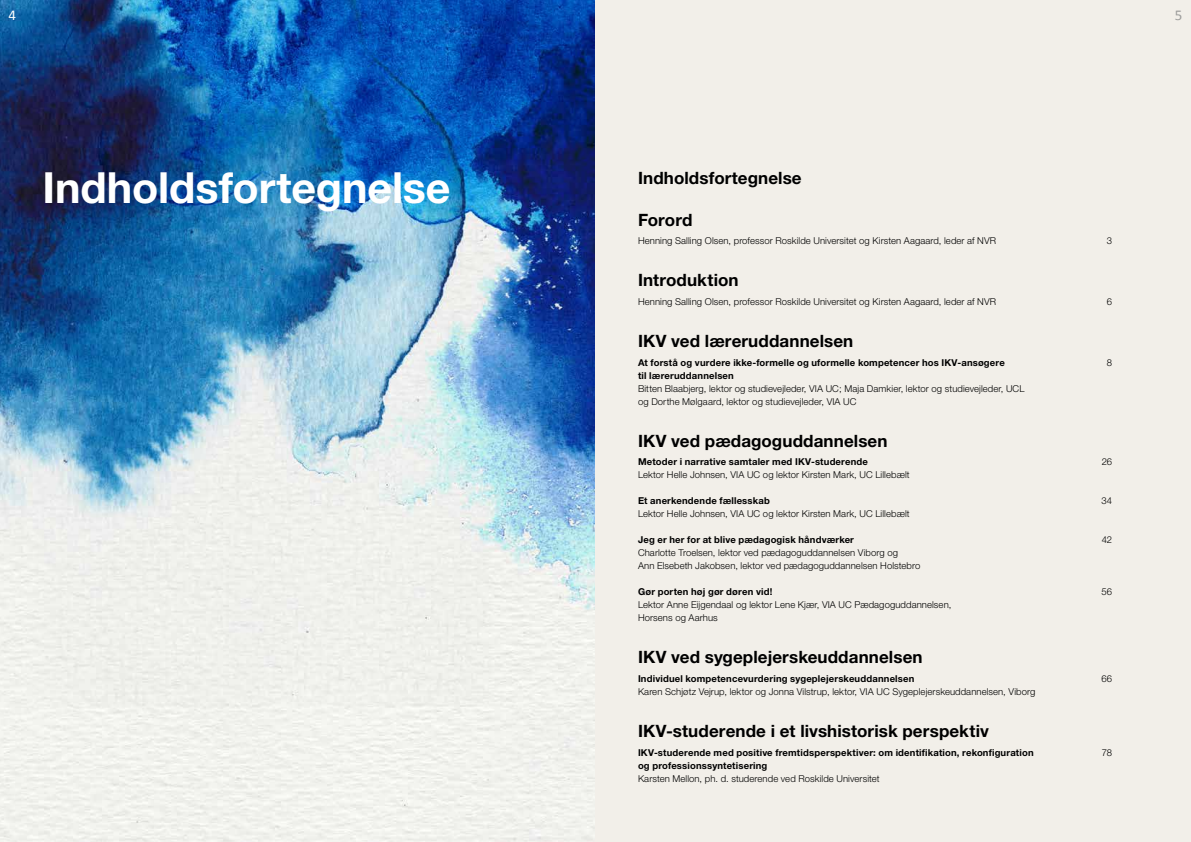
<style>
.page{position:relative;width:1191px;height:842px;background:#fff}
.page>*{position:absolute;margin:0;border:0;box-sizing:border-box;transform-origin:0 0}
.t1{font:700 43px "Helvetica Neue CE";letter-spacing:-.005em;color:#fff}
.t2{font:700 17px "Helvetica Neue CE";letter-spacing:.005em;color:#000}
.t3{font:15px "Calibri";color:#fff}
.t4{font:15px "Calibri";color:#9d9d9c}
.t5{font:300 9.5px/13px "Helvetica Neue CE";letter-spacing:.01em;color:#000}
.t6{font:700 9.5px "Helvetica Neue";letter-spacing:.015em;color:#000}
</style>
<div class="page">
<img style="left:0;top:0;width:595px;height:842px">
<div style="left:595px;top:0;width:596px;height:842px;background:#f2efe9"></div>
<h3 class="t3" style="left:9px;top:5px;width:9px">4</h3>
<h3 class="t4" style="left:1174px;top:6px;width:9px">5</h3>
<h1 class="t1" style="left:43px;top:161px;width:409px">Indholdsfortegnelse</h1>
<h2 class="t2" style="left:638px;top:167px;width:165px">Indholdsfortegnelse</h2>
<h2 class="t2" style="left:638px;top:209px;width:56px">Forord</h2>
<p class="t5" style="left:638px;top:234px;width:360px">Henning Salling Olsen, professor Roskilde Universitet og Kirsten Aagaard, leder af NVR</p>
<p class="t5" style="left:1107px;top:234px;width:7px">3</p>
<h2 class="t2" style="left:638px;top:270px;width:102px">Introduktion</h2>
<p class="t5" style="left:638px;top:295px;width:360px">Henning Salling Olsen, professor Roskilde Universitet og Kirsten Aagaard, leder af NVR</p>
<p class="t5" style="left:1107px;top:295px;width:7px">6</p>
<h2 class="t2" style="left:638px;top:330px;width:217px">IKV ved læreruddannelsen</h2>
<p class="t6" style="left:638px;top:356px;width:368px">At forstå og vurdere ikke-formelle og uformelle kompetencer hos IKV-ansøgere</p>
<p class="t5" style="left:1107px;top:356px;width:7px">8</p>
<p class="t6" style="left:638px;top:369px;width:97px">til læreruddannelsen</p>
<p class="t5" style="left:638px;top:382px;width:388px">Bitten Blaabjerg, lektor og studievejleder, VIA UC; Maja Damkier, lektor og studievejleder, UCL og Dorthe Mølgaard, lektor og studievejleder, VIA UC</p>
<h2 class="t2" style="left:638px;top:430px;width:251px">IKV ved pædagoguddannelsen</h2>
<p class="t6" style="left:638px;top:456px;width:231px">Metoder i narrative samtaler med IKV-studerende</p>
<p class="t5" style="left:1101px;top:455px;width:12px">26</p>
<p class="t5" style="left:638px;top:468px;width:273px">Lektor Helle Johnsen, VIA UC og lektor Kirsten Mark, UC Lillebælt</p>
<p class="t6" style="left:638px;top:495px;width:133px">Et anerkendende fællesskab</p>
<p class="t5" style="left:1101px;top:494px;width:12px">34</p>
<p class="t5" style="left:638px;top:507px;width:273px">Lektor Helle Johnsen, VIA UC og lektor Kirsten Mark, UC Lillebælt</p>
<p class="t6" style="left:638px;top:534px;width:217px">Jeg er her for at blive pædagogisk håndværker</p>
<p class="t5" style="left:1101px;top:533px;width:12px">42</p>
<p class="t5" style="left:638px;top:546px;width:284px">Charlotte Troelsen, lektor ved pædagoguddannelsen Viborg og<br>Ann Elsebeth Jakobsen, lektor ved pædagoguddannelsen Holstebro</p>
<p class="t6" style="left:638px;top:586px;width:136px">Gør porten høj gør døren vid!</p>
<p class="t5" style="left:1101px;top:585px;width:12px">56</p>
<p class="t5" style="left:638px;top:598px;width:315px">Lektor Anne Eijgendaal og lektor Lene Kjær, VIA UC Pædagoguddannelsen,<br>Horsens og Aarhus</p>
<h2 class="t2" style="left:638px;top:647px;width:286px">IKV ved sygeplejerskeuddannelsen</h2>
<p class="t6" style="left:638px;top:673px;width:278px">Individuel kompetencevurdering sygeplejerskeuddannelsen</p>
<p class="t5" style="left:1101px;top:672px;width:12px">66</p>
<p class="t5" style="left:638px;top:685px;width:399px">Karen Schjøtz Vejrup, lektor og Jonna Vilstrup, lektor, VIA UC Sygeplejerskeuddannelsen, Viborg</p>
<h2 class="t2" style="left:638px;top:720px;width:352px">IKV-studerende i et livshistorisk perspektiv</h2>
<p class="t6" style="left:638px;top:746px;width:397px">IKV-studerende med positive fremtidsperspektiver: om identifikation, rekonfiguration</p>
<p class="t5" style="left:1101px;top:746px;width:12px">78</p>
<p class="t6" style="left:638px;top:759px;width:131px">og professionssyntetisering</p>
<p class="t5" style="left:638px;top:772px;width:243px">Karsten Mellon, ph. d. studerende ved Roskilde Universitet</p>
</div>
